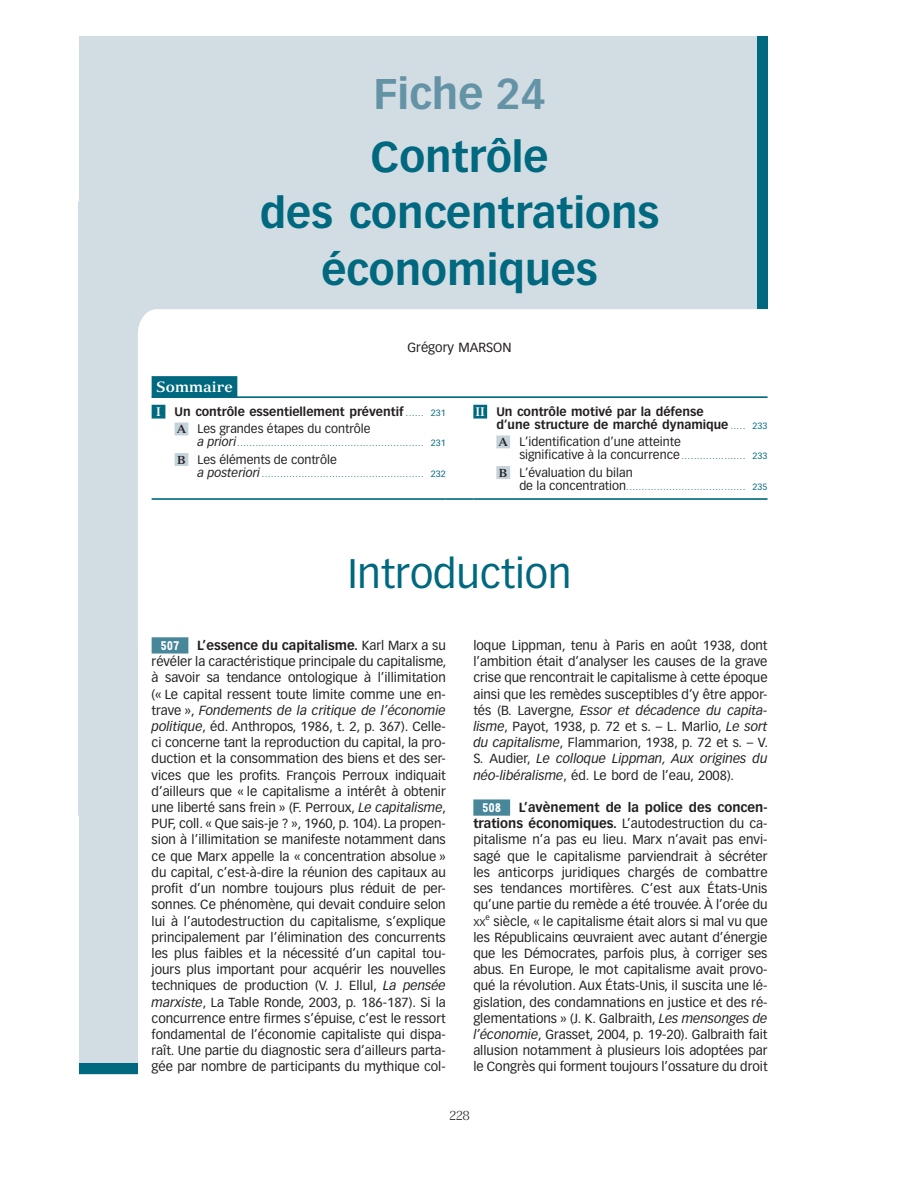
<style>
.page{position:relative;width:918px;height:1188px;background:#fff}
.page>*{position:absolute;margin:0;border:0;box-sizing:border-box;transform-origin:0 0}
.t1{font:700 42.15px/56.7px "Vectora LT Std";color:#00687f;text-align:center}
.t2{font:700 42.15px "Vectora LT Std";color:#6493a6}
.t3{font:40.5px "Vectora LT Std";color:#00687f}
.t4{font:700 14.55px "Versailles LT Std";color:#fff}
.t5{font:12.9px/16.2px "Vectora LT Std";color:#231f20;text-align:justify}
.t6{font:300 12.9px "Versailles LT Std";color:#231f20}
.t7{font:700 12.15px/17.5px "Vectora LT Std";color:#231f20}
.t8{font:12.15px/13px "Vectora LT Std";color:#231f20}
.t9{font:9.75px "Vectora LT Std";color:#231f20}
.t10{font:8.1px "Vectora LT Std";color:#00687f}
.s1{font-family:"Versailles LT Std";color:#fff}
.s2{font-weight:400;font-size:8.1px;color:#00687f}
.s3{font-weight:400;font-size:8.85px;color:#00687f}
.s4{font-family:"Versailles LT Std";font-size:11.4px}
.s5{font-weight:400}
.s6{font-style:italic;font-size:12.15px;color:#231f20}
.s7{font-size:8.85px}
.s8{font-family:"Versailles LT Std";font-weight:700;font-size:11.4px}
.s9{font-size:8.1px;color:#00687f}
.s10{font-size:8.85px;color:#00687f}
.s11{font-size:12.15px;color:#231f20}
.s12{font-family:"Tarzana Narrow";font-weight:700;font-size:14.55px;color:#fff}
.s13{font-weight:700}
.s14{font-style:italic}
</style>
<div class="page">
<div style="left:79px;top:642px;width:59px;height:432px;background:#d2dde3"></div>
<div style="left:79px;top:1064px;width:59px;height:10px;background:#00687f"></div>
<div style="left:79px;top:37px;width:688px;height:230px;background:#d2dde3"></div>
<svg style="left:79px;top:267px;width:678px;height:549px"></svg>
<hr style="left:152px;top:498px;width:294px;height:2px;background:#00687f">
<hr style="left:446px;top:498px;width:27px;height:2px;background:#00687f">
<hr style="left:473px;top:498px;width:295px;height:2px;background:#00687f">
<hr style="left:152px;top:396px;width:616px;height:2px;background:#00687f">
<div style="left:152px;top:376px;width:85px;height:21px;background:#00687f"></div>
<div style="left:152px;top:405px;width:13px;height:14px;background:#00687f"></div>
<div style="left:175px;top:423px;width:13px;height:12px;background:#c4d2da"></div>
<div style="left:175px;top:453px;width:13px;height:13px;background:#c4d2da"></div>
<div style="left:473px;top:405px;width:14px;height:14px;background:#00687f"></div>
<div style="left:496px;top:436px;width:14px;height:12px;background:#c4d2da"></div>
<div style="left:496px;top:466px;width:14px;height:13px;background:#c4d2da"></div>
<div style="left:152px;top:637px;width:36px;height:17px;background:#48869a"></div>
<div style="left:473px;top:799px;width:37px;height:17px;background:#48869a"></div>
<div style="left:757px;top:37px;width:11px;height:272px;background:#00687f"></div>
<h1 class="t2" style="left:373px;top:71px;width:174px">Fiche 24</h1>
<h1 class="t1" style="left:260px;top:129px;width:401px">Contrôle<br>des concentrations économiques</h1>
<p class="t5" style="left:408px;top:339px;width:105px">Grégory MARSON</p>
<p class="t4" style="left:156px;top:379px;width:78px">Sommaire</p>
<p class="t7" style="left:177px;top:403px;width:271px;text-indent:-21px"><span class="s1">I</span> Un contrôle essentiellement préventif <span class="s2">......</span> <span class="s3">231<br></span><span class="s4">A</span> <span class="s5">Les grandes étapes du contrôle</span></p>
<p class="t10" style="left:198px;top:439px;width:250px"><span class="s6">a priori</span> ............................................................. <span class="s7">231</span></p>
<p class="t8" style="left:177px;top:453px;width:161px"><span class="s8">B</span> Les éléments de contrôle</p>
<p class="t10" style="left:198px;top:470px;width:250px"><span class="s6">a posteriori</span> ..................................................... <span class="s7">232</span></p>
<p class="t7" style="left:496px;top:405px;width:273px;line-height:13px;text-indent:-21px"><span class="s1">II</span> Un contrôle motivé par la défense<br>d’une structure de marché dynamique <span class="s2">.....</span> <span class="s3">233</span></p>
<p class="t8" style="left:519px;top:436px;width:250px;text-indent:-21px"><span class="s8">A</span> L’identification d’une atteinte<br>significative à la concurrence <span class="s9">.....................</span> <span class="s10">233</span></p>
<p class="t8" style="left:499px;top:466px;width:135px"><span class="s8">B</span> L’évaluation du bilan</p>
<p class="t10" style="left:519px;top:483px;width:250px"><span class="s11">de la concentration</span> ....................................... <span class="s7">235</span></p>
<h2 class="t3" style="left:348px;top:552px;width:225px">Introduction</h2>
<p class="t5" style="left:152px;top:637px;width:296px;text-indent:9px"><span class="s12">507</span> <span class="s13">L’essence du capitalisme.</span> Karl Marx a su révéler la caractéristique principale du capitalisme, à savoir sa tendance ontologique à l’illimitation (« Le capital ressent toute limite comme une en&shy;trave », <span class="s14">Fondements de la critique de l’économie politique</span>, éd. Anthropos, 1986, t. 2, p. 367). Celle&shy;ci concerne tant la reproduction du capital, la pro&shy;duction et la consommation des biens et des ser&shy;vices que les profits. François Perroux indiquait d’ailleurs que « le capitalisme a intérêt à obtenir une liberté sans frein » (F. Perroux, <span class="s14">Le capitalisme</span>, PUF, coll. « Que sais- je ? », 1960, p. 104). La propen&shy;sion à l’illimitation se manifeste notamment dans ce que Marx appelle la « concentration absolue » du capital, c’est- à- dire la réunion des capitaux au profit d’un nombre toujours plus réduit de per&shy;sonnes. Ce phénomène, qui devait conduire selon lui à l’autodestruction du capitalisme, s’explique principalement par l’élimination des concurrents les plus faibles et la nécessité d’un capital tou&shy;jours plus important pour acquérir les nouvelles techniques de production (V. J. Ellul, <span class="s14">La pensée marxiste</span>, La Table Ronde, 2003, p. 186-187). Si la concurrence entre firmes s’épuise, c’est le ressort fondamental de l’économie capitaliste qui dispa&shy;raît. Une partie du diagnostic sera d’ailleurs parta&shy;gée par nombre de participants du mythique col-</p>
<p class="t5" style="left:473px;top:637px;width:296px">loque Lippman, tenu à Paris en août 1938, dont l’ambition était d’analyser les causes de la grave crise que rencontrait le capitalisme à cette époque ainsi que les remèdes susceptibles d’y être appor&shy;tés (B. Lavergne, <span class="s14">Essor et décadence du capita&shy;lisme</span>, Payot, 1938, p. 72 et s. – L. Marlio, <span class="s14">Le sort du capitalisme</span>, Flammarion, 1938, p. 72 et s. – V.<br>S. Audier, <span class="s14">Le colloque Lippman, Aux origines du néo- libéralisme</span>, éd. Le bord de l’eau, 2008).</p>
<p class="t5" style="left:473px;top:799px;width:296px;text-indent:9px"><span class="s12">508</span> <span class="s13">L’avènement de la police des concen&shy;trations économiques.</span> L’autodestruction du ca&shy;pitalisme n’a pas eu lieu. Marx n’avait pas envi&shy;sagé que le capitalisme parviendrait à sécréter les anticorps juridiques chargés de combattre ses tendances mortifères. C’est aux États- Unis qu’une partie du remède a été trouvée. À l’orée du</p>
<p class="t9" style="left:473px;top:916px;width:14px">XX</p>
<p class="t5" style="left:473px;top:913px;width:296px;text-indent:12px"><sup>e</sup> siècle, « le capitalisme était alors si mal vu que les Républicains œuvraient avec autant d’énergie que les Démocrates, parfois plus, à corriger ses abus. En Europe, le mot capitalisme avait provo&shy;qué la révolution. Aux États- Unis, il suscita une lé&shy;gislation, des condamnations en justice et des ré&shy;glementations » (J. K. Galbraith, <span class="s14">Les mensonges de l’économie</span>, Grasset, 2004, p. 19-20). Galbraith fait allusion notamment à plusieurs lois adoptées par le Congrès qui forment toujours l’ossature du droit</p>
<p class="t6" style="left:449px;top:1108px;width:22px">228</p>
</div>
